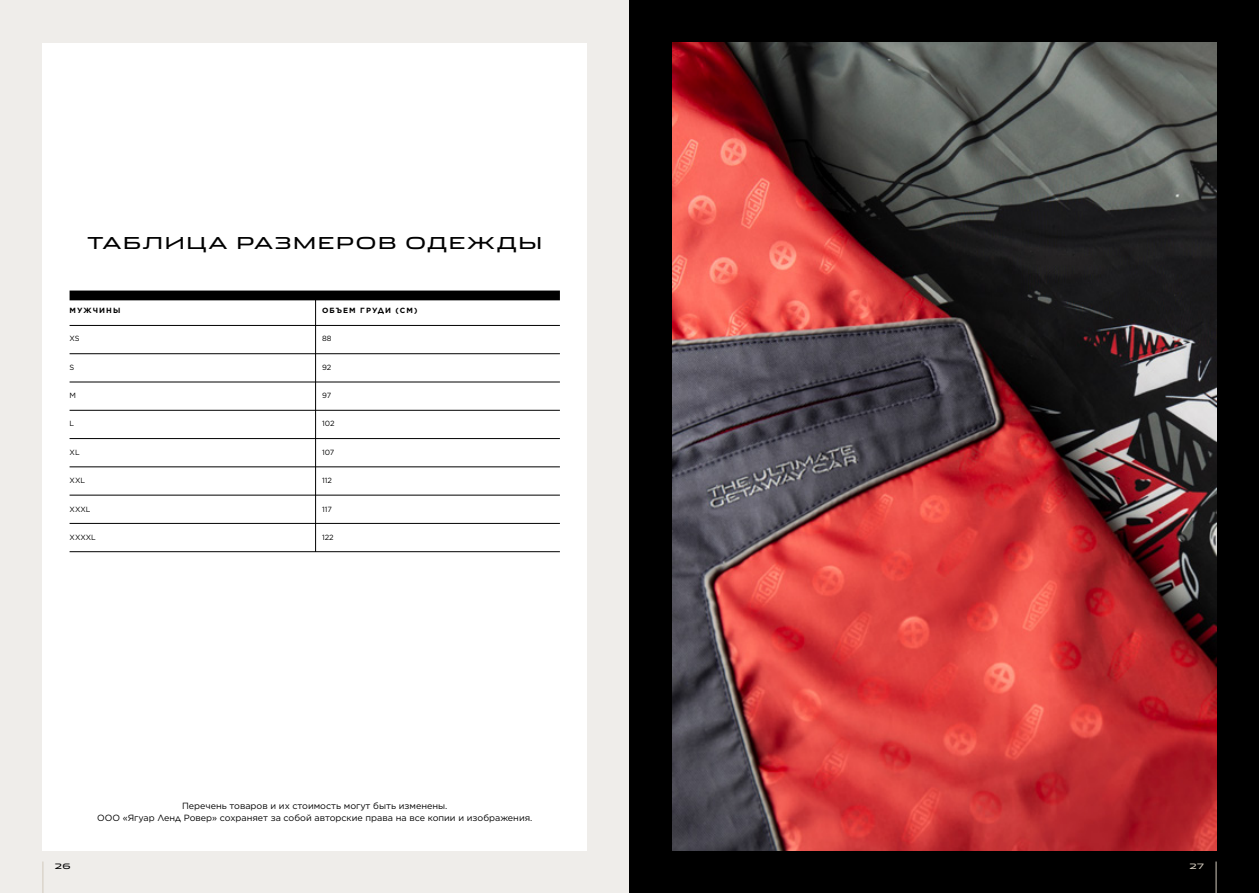
<style>
.page{position:relative;width:1259px;height:893px;background:#fff}
.page>*{position:absolute;margin:0;border:0;box-sizing:border-box;transform-origin:0 0}
.t1{font:16.5px "Jaguar";letter-spacing:.1em;color:#000}
.t2{font:9px/12px "Gotham";color:#000;text-align:center}
.t3{font:7.5px "Gotham";color:#000}
.t4{font:700 7.5px "Gotham";letter-spacing:.15em;color:#000}
.t5{font:7.5px "Jaguar";color:#000}
.t6{font:7.5px "Jaguar";color:#d1c9bc}
</style>
<div class="page">
<div style="left:0;top:0;width:629px;height:893px;background:#efedea"></div>
<hr style="left:43px;top:861px;width:1px;height:32px;background:#d1c9bc">
<div style="left:629px;top:0;width:630px;height:893px;background:#000"></div>
<hr style="left:1215px;top:861px;width:1px;height:32px;background:#d1c9bc">
<div style="left:43px;top:43px;width:544px;height:807px;background:#fff"></div>
<img style="left:672px;top:43px;width:544px;height:807px">
<div style="left:70px;top:291px;width:490px;height:9px;background:#000"></div>
<hr style="left:70px;top:325px;width:490px;height:1px;background:#000">
<hr style="left:70px;top:382px;width:490px;height:1px;background:#000">
<hr style="left:70px;top:438px;width:490px;height:1px;background:#000">
<hr style="left:70px;top:495px;width:490px;height:1px;background:#000">
<hr style="left:70px;top:353px;width:490px;height:1px;background:#000">
<hr style="left:70px;top:410px;width:490px;height:1px;background:#000">
<hr style="left:70px;top:467px;width:490px;height:1px;background:#000">
<hr style="left:70px;top:523px;width:490px;height:1px;background:#000">
<hr style="left:70px;top:551px;width:490px;height:1px;background:#000">
<hr style="left:315px;top:299px;width:1px;height:253px;background:#000">
<h1 class="t1" style="left:87px;top:229px;width:456px">ТАБЛИЦА РАЗМЕРОВ ОДЕЖДЫ</h1>
<p class="t4" style="left:70px;top:305px;width:52px">МУЖЧИНЫ</p>
<p class="t3" style="left:70px;top:334px;width:12px">XS</p>
<p class="t3" style="left:70px;top:362px;width:6px">S</p>
<p class="t3" style="left:70px;top:390px;width:8px">M</p>
<p class="t3" style="left:70px;top:419px;width:6px">L</p>
<p class="t3" style="left:70px;top:447px;width:12px">XL</p>
<p class="t3" style="left:70px;top:476px;width:17px">XXL</p>
<p class="t3" style="left:70px;top:504px;width:22px">XXXL</p>
<p class="t3" style="left:70px;top:532px;width:28px">XXXXL</p>
<p class="t4" style="left:322px;top:305px;width:97px">ОБЪЕМ ГРУДИ (СМ)</p>
<p class="t3" style="left:322px;top:334px;width:11px">88</p>
<p class="t3" style="left:322px;top:362px;width:11px">92</p>
<p class="t3" style="left:322px;top:390px;width:11px">97</p>
<p class="t3" style="left:322px;top:419px;width:14px">102</p>
<p class="t3" style="left:322px;top:447px;width:14px">107</p>
<p class="t3" style="left:322px;top:476px;width:11px">112</p>
<p class="t3" style="left:322px;top:504px;width:11px">117</p>
<p class="t3" style="left:322px;top:532px;width:13px">122</p>
<p class="t2" style="left:97px;top:800px;width:437px">Перечень товаров и их стоимость могут быть изменены.<br>ООО «Ягуар Ленд Ровер» сохраняет за собой авторские права на все копии и изображения.</p>
<p class="t5" style="left:55px;top:859px;width:17px">26</p>
<p class="t6" style="left:1189px;top:859px;width:16px">27</p>
</div>
